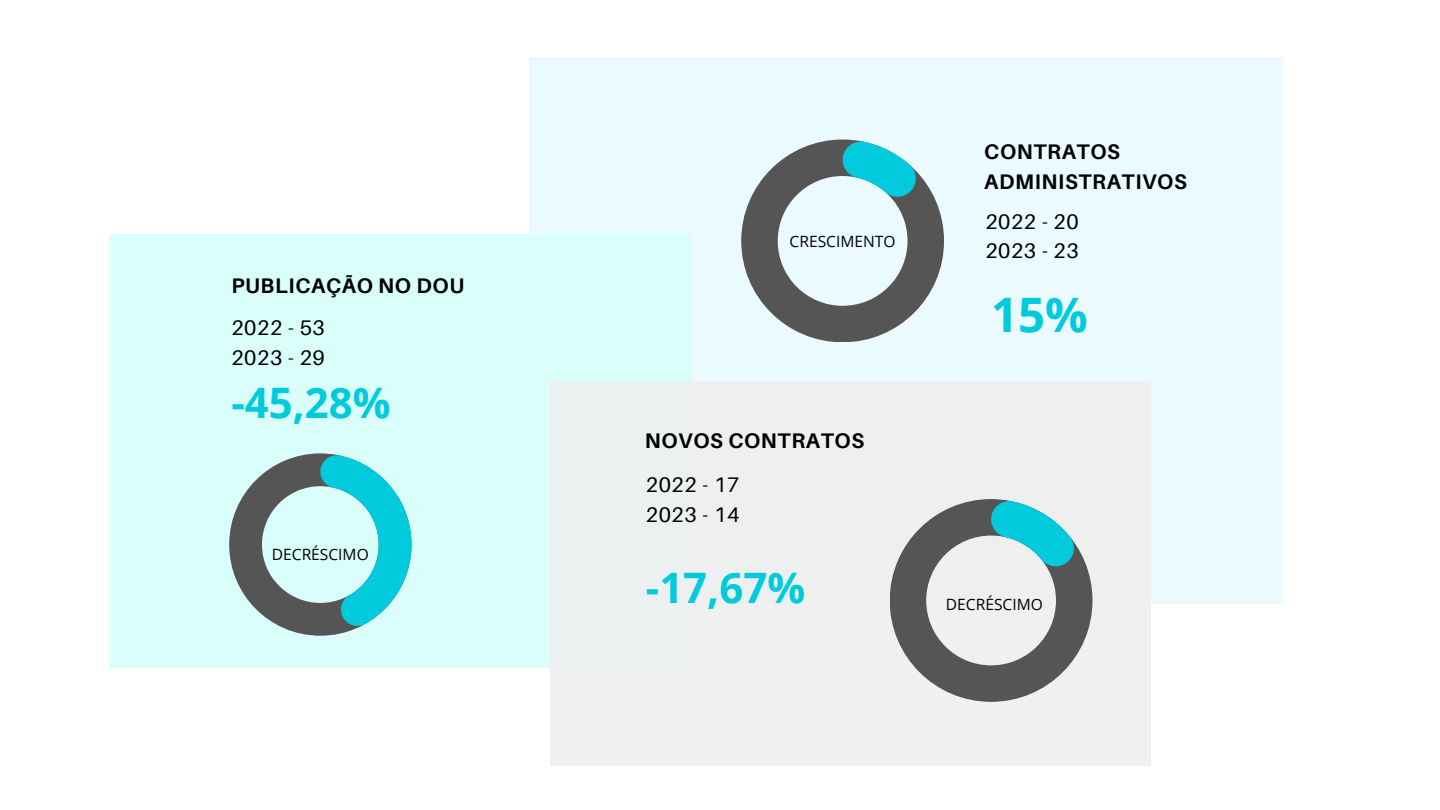
<style>
.page{position:relative;width:1440px;height:810px;background:#fff}
.page>*{position:absolute;margin:0;border:0;box-sizing:border-box;transform-origin:0 0}
.t1{font:700 47.5px "Open Sans";color:#00cadc}
.t2{font:700 42px "Open Sans";color:#00cadc}
.t3{font:700 21.1px/29.4px "Aileron";letter-spacing:.03em;color:#000}
.t4{font:21.1px/29.4px "Aileron";letter-spacing:.03em;color:#000}
.t5{font:15.6px "Open Sans";color:#000}
</style>
<div class="page">
<div style="left:529px;top:58px;width:753px;height:546px;background:#ebfaff"></div>
<div style="left:111px;top:234px;width:580px;height:434px;background:#dafffa"></div>
<div style="left:551px;top:381px;width:600px;height:385px;background:#efefef"></div>
<svg style="left:741px;top:140px;width:203px;height:202px"></svg>
<svg style="left:890px;top:499px;width:203px;height:203px"></svg>
<svg style="left:229px;top:453px;width:183px;height:183px"></svg>
<h3 class="t3" style="left:231px;top:271px;width:234px">PUBLICAÇÃO NO DOU</h3>
<h3 class="t4" style="left:231px;top:313px;width:95px">2022 - 53<br>2023 - 29</h3>
<h4 class="t2" style="left:231px;top:373px;width:161px">-45,28%</h4>
<h4 class="t5" style="left:272px;top:543px;width:98px">DECRÉSCIMO</h4>
<p class="t5" style="left:790px;top:230px;width:107px">CRESCIMENTO</p>
<h2 class="t3" style="left:645px;top:426px;width:221px">NOVOS CONTRATOS</h2>
<p class="t4" style="left:646px;top:470px;width:95px">2022 - 17<br>2023 - 14</p>
<h3 class="t2" style="left:646px;top:559px;width:161px">-17,67%</h3>
<p class="t3" style="left:984px;top:137px;width:204px">CONTRATOS<br>ADMINISTRATIVOS</p>
<h4 class="t4" style="left:985px;top:206px;width:95px">2022 - 20<br>2023 - 23</h4>
<h1 class="t1" style="left:991px;top:282px;width:98px">15%</h1>
<h2 class="t5" style="left:946px;top:594px;width:98px">DECRÉSCIMO</h2>
</div>
